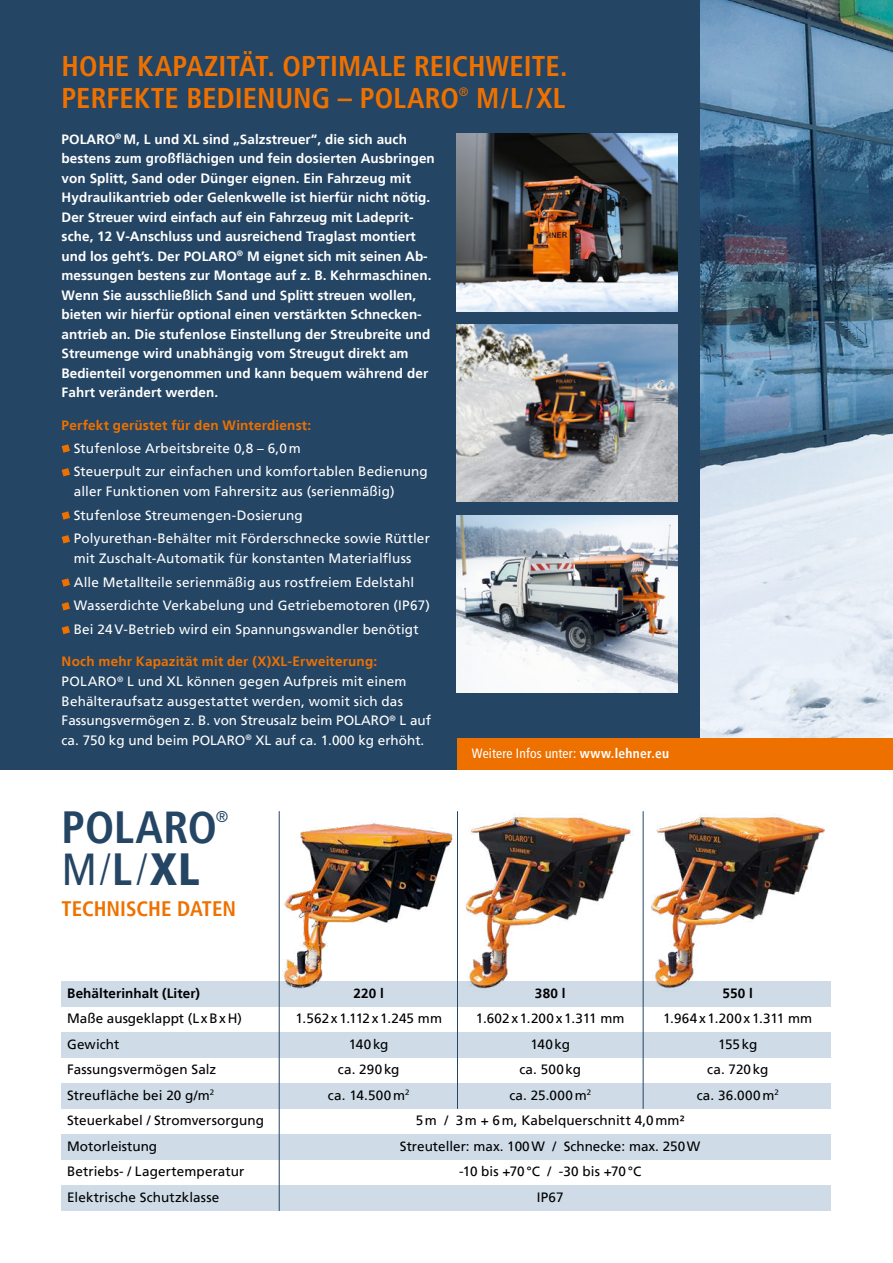
<style>
.page{position:relative;width:893px;height:1263px;background:#fff}
.page>*{position:absolute;margin:0;border:0;box-sizing:border-box;transform-origin:0 0}
.t1{font:700 condensed 45px "Frutiger";color:#244564}
.t2{font:300 condensed 45px "Frutiger";color:#244564}
.t3{font:700 condensed 28.5px/31.5px "Frutiger";letter-spacing:.005em;color:#ee7100}
.t4{font:700 condensed 21px "Frutiger";color:#ee7100}
.t5{font:condensed 15.75px "Frutiger";color:#244564}
.t6{font:700 13.5px/19.5px "Frutiger";letter-spacing:.005em;color:#fff}
.t7{font:13.5px/23.7px "Frutiger";letter-spacing:.01em;color:#fff}
.t8{font:13.5px "Frutiger";letter-spacing:.005em;color:#000}
.t9{font:700 13.5px "Frutiger";letter-spacing:.015em;color:#ee7100}
.t10{font:700 13.5px "Frutiger";letter-spacing:.01em;color:#000}
.t11{font:condensed 13.5px "Frutiger";letter-spacing:.015em;color:#fff}
.t12{font:13.5px "Frutiger";letter-spacing:.035em;color:#000}
.t13{font:condensed 12.3px "Frutiger";color:#ee7100}
.s1{font-weight:700;color:#ee7100}
.s2{font-weight:400}
.s3{font-weight:700}
.s4{font-weight:900}
</style>
<div class="page">
<img style="left:699px;top:0;width:194px;height:738px">
<div style="left:0;top:0;width:699px;height:769px;background:#244564"></div>
<svg style="left:62px;top:444px;width:8px;height:9px"></svg>
<svg style="left:62px;top:468px;width:8px;height:8px"></svg>
<svg style="left:62px;top:511px;width:8px;height:9px"></svg>
<svg style="left:62px;top:535px;width:8px;height:8px"></svg>
<svg style="left:62px;top:578px;width:8px;height:9px"></svg>
<svg style="left:62px;top:602px;width:8px;height:8px"></svg>
<svg style="left:62px;top:626px;width:8px;height:8px"></svg>
<div style="left:62px;top:981px;width:769px;height:26px;background:#cfdce8"></div>
<div style="left:62px;top:1032px;width:769px;height:26px;background:#cfdce8"></div>
<div style="left:62px;top:1083px;width:769px;height:26px;background:#cfdce8"></div>
<div style="left:62px;top:1134px;width:769px;height:26px;background:#cfdce8"></div>
<div style="left:62px;top:1185px;width:769px;height:26px;background:#cfdce8"></div>
<hr style="left:279px;top:811px;width:1px;height:400px;background:#244564">
<hr style="left:643px;top:811px;width:1px;height:298px;background:#244564">
<hr style="left:457px;top:811px;width:1px;height:298px;background:#244564">
<div style="left:457px;top:738px;width:436px;height:31px;background:#ee7100"></div>
<img style="left:456px;top:515px;width:222px;height:177px">
<img style="left:456px;top:134px;width:222px;height:177px">
<img style="left:456px;top:324px;width:222px;height:178px">
<img style="left:651px;top:814px;width:174px;height:175px">
<img style="left:465px;top:814px;width:168px;height:175px">
<img style="left:279px;top:811px;width:174px;height:179px">
<h2 class="t3" style="left:62px;top:53px;width:507px">HOHE KAPAZITÄT. OPTIMALE REICHWEITE.<br>PERFEKTE BEDIENUNG – POLARO</h2>
<p class="t13" style="left:459px;top:87px;width:11px">®</p>
<h2 class="t3" style="left:476px;top:84px;width:91px">M/L/XL</h2>
<p class="t6" style="left:62px;top:130px;width:375px">POLARO<sup>®</sup> M, L und XL sind „Salzstreuer“, die sich auch bestens zum großflächigen und fein dosierten Ausbringen von Splitt, Sand oder Dünger eignen. Ein Fahrzeug mit Hydraulikantrieb oder Gelenkwelle ist hierfür nicht nötig.<br>Der Streuer wird einfach auf ein Fahrzeug mit Ladeprit&shy;sche, 12 V-Anschluss und ausreichend Traglast montiert und los geht’s. Der POLARO<sup>®</sup> M eignet sich mit seinen Ab&shy;messungen bestens zur Montage auf z. B. Kehrmaschinen.<br>Wenn Sie ausschließlich Sand und Splitt streuen wollen, bieten wir hierfür optional einen verstärkten Schnecken&shy;antrieb an. Die stufenlose Einstellung der Streubreite und Streumenge wird unabhängig vom Streugut direkt am Bedienteil vorgenommen und kann bequem während der Fahrt verändert werden.</p>
<p class="t9" style="left:62px;top:419px;width:251px">Perfekt gerüstet für den Winterdienst:</p>
<p class="t7" style="left:74px;top:437px;width:355px">Stufenlose Arbeitsbreite 0,8 – 6,0m<br>Steuerpult zur einfachen und komfortablen Bedienung</p>
<p class="t7" style="left:74px;top:480px;width:357px">aller Funktionen vom Fahrersitz aus (serienmäßig)<br>Stufenlose Streumengen-Dosierung<br>Polyurethan-Behälter mit Förderschnecke sowie Rüttler</p>
<p class="t7" style="left:74px;top:547px;width:358px">mit Zuschalt-Automatik für konstanten Materialfluss Alle Metallteile serienmäßig aus rostfreiem Edelstahl Wasserdichte Verkabelung und Getriebemotoren (IP67)<br>Bei 24V-Betrieb wird ein Spannungswandler benötigt</p>
<p class="t7" style="left:62px;top:653px;width:371px;line-height:19.5px"><span class="s1">Noch mehr Kapazität mit der (X)XL-Erweiterung:<br></span>POLARO<sup>®</sup> L und XL können gegen Aufpreis mit einem Behälteraufsatz ausgestattet werden, womit sich das Fassungsvermögen z. B. von Streusalz beim POLARO<sup>®</sup> L auf ca. 750 kg und beim POLARO<sup>®</sup> XL auf ca. 1.000 kg erhöht.</p>
<h1 class="t1" style="left:62px;top:808px;width:157px">POLARO</h1>
<p class="t5" style="left:216px;top:810px;width:14px">®</p>
<h1 class="t2" style="left:62px;top:843px;width:140px"><span class="s2">M</span>/<span class="s3">L</span>/<span class="s4">XL</span></h1>
<h3 class="t4" style="left:62px;top:900px;width:176px">TECHNISCHE DATEN</h3>
<p class="t11" style="left:472px;top:748px;width:199px">Weitere Infos unter: <span class="s3">www.lehner.eu</span></p>
<p class="t10" style="left:67px;top:987px;width:134px">Behälterinhalt (Liter)</p>
<p class="t10" style="left:353px;top:987px;width:32px">220 l</p>
<p class="t10" style="left:535px;top:987px;width:32px">380 l</p>
<p class="t10" style="left:723px;top:987px;width:32px">550 l</p>
<p class="t8" style="left:67px;top:1013px;width:176px">Maße ausgeklappt (L xBxH)</p>
<p class="t8" style="left:295px;top:1013px;width:148px">1.562x1.112x1.245 mm</p>
<p class="t8" style="left:476px;top:1013px;width:150px">1.602x1.200x1.311 mm</p>
<p class="t12" style="left:663px;top:1013px;width:151px">1.964x1.200x1.311 mm</p>
<p class="t8" style="left:67px;top:1038px;width:54px">Gewicht</p>
<p class="t8" style="left:349px;top:1038px;width:41px">140kg</p>
<p class="t8" style="left:530px;top:1038px;width:41px">140kg</p>
<p class="t8" style="left:718px;top:1038px;width:41px">155kg</p>
<p class="t8" style="left:67px;top:1064px;width:151px">Fassungsvermögen Salz</p>
<p class="t8" style="left:338px;top:1064px;width:63px">ca. 290kg</p>
<p class="t8" style="left:519px;top:1064px;width:63px">ca. 500kg</p>
<p class="t8" style="left:707px;top:1064px;width:63px">ca. 720kg</p>
<p class="t8" style="left:67px;top:1089px;width:148px">Streufläche bei 20 g/m<sup>2</sup></p>
<p class="t8" style="left:328px;top:1089px;width:83px">ca. 14.500m<sup>2</sup></p>
<p class="t8" style="left:509px;top:1089px;width:83px">ca. 25.000m<sup>2</sup></p>
<p class="t8" style="left:697px;top:1089px;width:84px">ca. 36.000m<sup>2</sup></p>
<p class="t8" style="left:67px;top:1115px;width:198px">Steuerkabel / Stromversorgung</p>
<p class="t8" style="left:416px;top:1115px;width:270px">5m / 3m + 6m, Kabelquerschnitt 4,0mm²</p>
<p class="t8" style="left:67px;top:1140px;width:92px">Motorleistung</p>
<p class="t8" style="left:400px;top:1140px;width:302px">Streuteller: max. 100W / Schnecke: max. 250W</p>
<p class="t8" style="left:67px;top:1166px;width:179px">Betriebs- / Lagertemperatur</p>
<p class="t8" style="left:459px;top:1166px;width:184px">-10 bis +70°C / -30 bis +70°C</p>
<p class="t8" style="left:67px;top:1191px;width:154px">Elektrische Schutzklasse</p>
<p class="t8" style="left:537px;top:1191px;width:28px">IP67</p>
</div>
